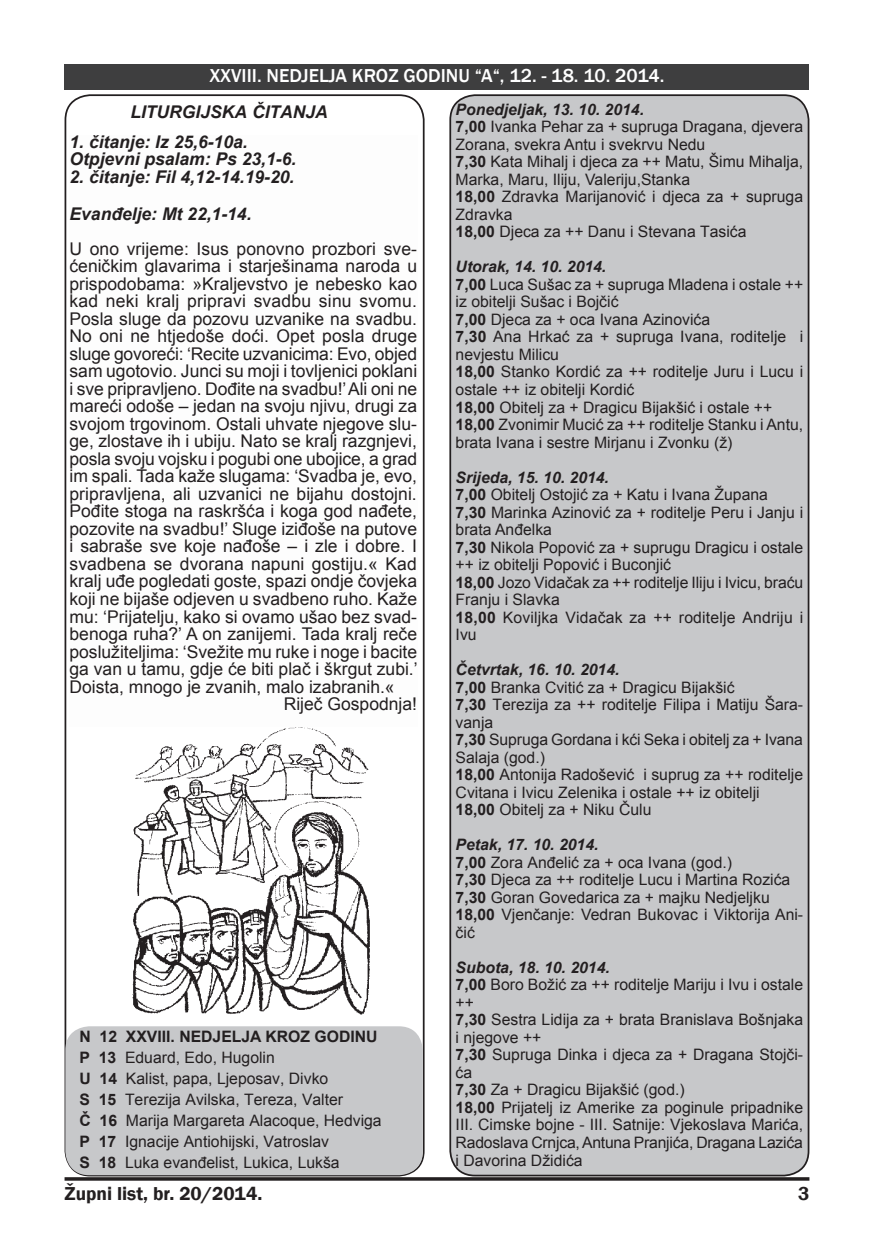
<style>
.page{position:relative;width:874px;height:1241px;background:#fff}
.page>*{position:absolute;margin:0;border:0;box-sizing:border-box;transform-origin:0 0}
.t1{font:500 19.25px "Franklin Gothic";color:#fff}
.t2{font:600 19.25px "Franklin Gothic";color:#231f20}
.t3{font:17.5px/17.5px "Arial";color:#231f20;text-align:justify}
.t4{font:italic 700 17.5px "Arial";color:#231f20}
.t5{font:15.75px/17.5px "Arial";color:#231f20}
.t6{font:italic 700 15.75px "Arial";color:#231f20}
.t7{font:700 15.75px "Arial";color:#231f20}
.s1{font-weight:700}
</style>
<div class="page">
<div style="left:65px;top:1026px;width:357px;height:148px;background:#c7c8ca;border-radius:24px"></div>
<div style="left:64px;top:64px;width:745px;height:26px;background:#3e3e3f"></div>
<svg style="left:64px;top:1176px;width:745px;height:4px"></svg>
<div style="left:450px;top:95px;width:358px;height:1080px;background:#c7c8ca;border-radius:25px"></div>
<div style="left:449px;top:94px;width:360px;height:1082px;border:2px solid #231f20;border-radius:25px"></div>
<img style="left:132px;top:727px;width:238px;height:288px">
<p class="t1" style="left:209px;top:63px;width:456px">XXVIII. NEDJELJA KROZ GODINU “A“, 12. - 18. 10. 2014.</p>
<p class="t4" style="left:130px;top:100px;width:199px">LITURGIJSKA ČITANJA</p>
<p class="t4" style="left:69px;top:130px;width:180px">1. čitanje: Iz 25,6-10a.</p>
<p class="t4" style="left:69px;top:148px;width:228px">Otpjevni psalam: Ps 23,1-6.</p>
<p class="t4" style="left:69px;top:165px;width:226px">2. čitanje: Fil 4,12-14.19-20.</p>
<p class="t4" style="left:69px;top:202px;width:183px">Evanđelje: Mt 22,1-14.</p>
<p class="t3" style="left:69px;top:240px;width:349px">U ono vrijeme: Isus ponovno prozbori sve&shy;ćeničkim glavarima i starješinama naroda u prispodobama: »Kraljevstvo je nebesko kao kad neki kralj pripravi svadbu sinu svomu.<br>Posla sluge da pozovu uzvanike na svadbu.<br>No oni ne htjedoše doći. Opet posla druge sluge govoreći: ‘Recite uzvanicima: Evo, objed sam ugotovio. Junci su moji i tovljenici poklani i sve pripravljeno. Dođite na svadbu!’ Ali oni ne mareći odoše – jedan na svoju njivu, drugi za svojom trgovinom. Ostali uhvate njegove slu&shy;ge, zlostave ih i ubiju. Nato se kralj razgnjevi, posla svoju vojsku i pogubi one ubojice, a grad im spali. Tada kaže slugama: ‘Svadba je, evo, pripravljena, ali uzvanici ne bijahu dostojni.<br>Pođite stoga na raskršća i koga god nađete, pozovite na svadbu!’ Sluge iziđoše na putove i sabraše sve koje nađoše – i zle i dobre. I svadbena se dvorana napuni gostiju.« Kad kralj uđe pogledati goste, spazi ondje čovjeka koji ne bijaše odjeven u svadbeno ruho. Kaže mu: ‘Prijatelju, kako si ovamo ušao bez svad&shy;benoga ruha?’ A on zanijemi. Tada kralj reče poslužiteljima: ‘Svežite mu ruke i noge i bacite ga van u tamu, gdje će biti plač i škrgut zubi.’ Doista, mnogo je zvanih, malo izabranih.«</p>
<p class="t3" style="left:283px;top:695px;width:135px">Riječ Gospodnja!</p>
<p class="t6" style="left:455px;top:99px;width:190px">Ponedjeljak, 13. 10. 2014.</p>
<p class="t5" style="left:455px;top:118px;width:349px"><span class="s1">7,00</span> Ivanka Pehar za + supruga Dragana, djevera<br>Zorana, svekra Antu i svekrvu Nedu</p>
<p class="t5" style="left:455px;top:153px;width:349px"><span class="s1">7,30</span> Kata Mihalj i djeca za ++ Matu, Šimu Mihalja,<br>Marka, Maru, Iliju, Valeriju,Stanka</p>
<p class="t5" style="left:455px;top:188px;width:349px"><span class="s1">18,00</span> Zdravka Marijanović i djeca za + supruga<br>Zdravka</p>
<p class="t5" style="left:455px;top:223px;width:292px"><span class="s1">18,00</span> Djeca za ++ Danu i Stevana Tasića</p>
<p class="t6" style="left:455px;top:256px;width:152px">Utorak, 14. 10. 2014.</p>
<p class="t5" style="left:455px;top:276px;width:349px"><span class="s1">7,00</span> Luca Sušac za + supruga Mladena i ostale ++ iz obitelji Sušac i Bojčić</p>
<p class="t5" style="left:455px;top:311px;width:256px"><span class="s1">7,00</span> Djeca za + oca Ivana Azinovića</p>
<p class="t5" style="left:455px;top:328px;width:349px"><span class="s1">7,30</span> Ana Hrkać za + supruga Ivana, roditelje i nevjestu Milicu</p>
<p class="t5" style="left:455px;top:363px;width:349px"><span class="s1">18,00</span> Stanko Kordić za ++ roditelje Juru i Lucu i ostale ++ iz obitelji Kordić</p>
<p class="t5" style="left:455px;top:398px;width:318px"><span class="s1">18,00</span> Obitelj za + Dragicu Bijakšić i ostale ++</p>
<p class="t5" style="left:455px;top:416px;width:349px"><span class="s1">18,00</span> Zvonimir Mucić za ++ roditelje Stanku i Antu, brata Ivana i sestre Mirjanu i Zvonku (ž)</p>
<p class="t6" style="left:455px;top:466px;width:155px">Srijeda, 15. 10. 2014.</p>
<p class="t5" style="left:455px;top:486px;width:314px"><span class="s1">7,00</span> Obitelj Ostojić za + Katu i Ivana Župana</p>
<p class="t5" style="left:455px;top:503px;width:349px"><span class="s1">7,30</span> Marinka Azinović za + roditelje Peru i Janju i brata Anđelka</p>
<p class="t5" style="left:455px;top:538px;width:349px"><span class="s1">7,30</span> Nikola Popović za + suprugu Dragicu i ostale ++ iz obitelji Popović i Buconjić</p>
<p class="t5" style="left:455px;top:573px;width:349px"><span class="s1">18,00</span> Jozo Vidačak za ++ roditelje Iliju i Ivicu, braću<br>Franju i Slavka</p>
<p class="t5" style="left:455px;top:608px;width:349px"><span class="s1">18,00</span> Koviljka Vidačak za ++ roditelje Andriju i<br>Ivu</p>
<p class="t6" style="left:455px;top:659px;width:165px">Četvrtak, 16. 10. 2014.</p>
<p class="t5" style="left:455px;top:678px;width:280px"><span class="s1">7,00</span> Branka Cvitić za + Dragicu Bijakšić</p>
<p class="t5" style="left:455px;top:696px;width:349px"><span class="s1">7,30</span> Terezija za ++ roditelje Filipa i Matiju Šara&shy;vanja</p>
<p class="t5" style="left:455px;top:731px;width:349px"><span class="s1">7,30</span> Supruga Gordana i kći Seka i obitelj za + Ivana<br>Salaja (god.)</p>
<p class="t5" style="left:455px;top:766px;width:349px"><span class="s1">18,00</span> Antonija Radošević i suprug za ++ roditelje<br>Cvitana i Ivicu Zelenika i ostale ++ iz obitelji</p>
<p class="t5" style="left:455px;top:801px;width:197px"><span class="s1">18,00</span> Obitelj za + Niku Čulu</p>
<p class="t6" style="left:455px;top:834px;width:144px">Petak, 17. 10. 2014.</p>
<p class="t5" style="left:455px;top:853px;width:278px"><span class="s1">7,00</span> Zora Anđelić za + oca Ivana (god.)</p>
<p class="t5" style="left:455px;top:871px;width:336px"><span class="s1">7,30</span> Djeca za ++ roditelje Lucu i Martina Rozića</p>
<p class="t5" style="left:455px;top:888px;width:315px"><span class="s1">7,30</span> Goran Govedarica za + majku Nedjeljku</p>
<p class="t5" style="left:455px;top:906px;width:349px"><span class="s1">18,00</span> Vjenčanje: Vedran Bukovac i Viktorija Ani&shy;čić</p>
<p class="t6" style="left:455px;top:956px;width:156px">Subota, 18. 10. 2014.</p>
<p class="t5" style="left:455px;top:976px;width:349px"><span class="s1">7,00</span> Boro Božić za ++ roditelje Mariju i Ivu i ostale ++</p>
<p class="t5" style="left:455px;top:1011px;width:349px"><span class="s1">7,30</span> Sestra Lidija za + brata Branislava Bošnjaka i njegove ++</p>
<p class="t5" style="left:455px;top:1046px;width:349px"><span class="s1">7,30</span> Supruga Dinka i djeca za + Dragana Stojči&shy;ća</p>
<p class="t5" style="left:455px;top:1081px;width:230px"><span class="s1">7,30</span> Za + Dragicu Bijakšić (god.)</p>
<p class="t5" style="left:455px;top:1098px;width:349px;text-align:justify"><span class="s1">18,00</span> Prijatelj iz Amerike za poginule pripadnike III. Cimske bojne - III. Satnije: Vjekoslava Marića, Radoslava Crnjca, Antuna Pranjića, Dragana Lazića i Davorina Džidića</p>
<p class="t7" style="left:79px;top:1026px;width:299px">N 12 XXVIII. NEDJELJA KROZ GODINU</p>
<p class="t5" style="left:79px;top:1049px;width:197px"><span class="s1">P 13</span> Eduard, Edo, Hugolin</p>
<p class="t5" style="left:79px;top:1070px;width:250px"><span class="s1">U 14</span> Kalist, papa, Ljeposav, Divko</p>
<p class="t5" style="left:79px;top:1091px;width:265px"><span class="s1">S 15</span> Terezija Avilska, Tereza, Valter</p>
<p class="t5" style="left:79px;top:1112px;width:303px"><span class="s1">Č 16</span> Marija Margareta Alacoque, Hedviga</p>
<p class="t5" style="left:79px;top:1133px;width:251px"><span class="s1">P 17</span> Ignacije Antiohijski, Vatroslav</p>
<p class="t5" style="left:79px;top:1154px;width:262px"><span class="s1">S 18</span> Luka evanđelist, Lukica, Lukša</p>
<p class="t2" style="left:64px;top:1181px;width:199px">Župni list, br. 20/2014.</p>
<p class="t2" style="left:797px;top:1181px;width:13px">3</p>
</div>
